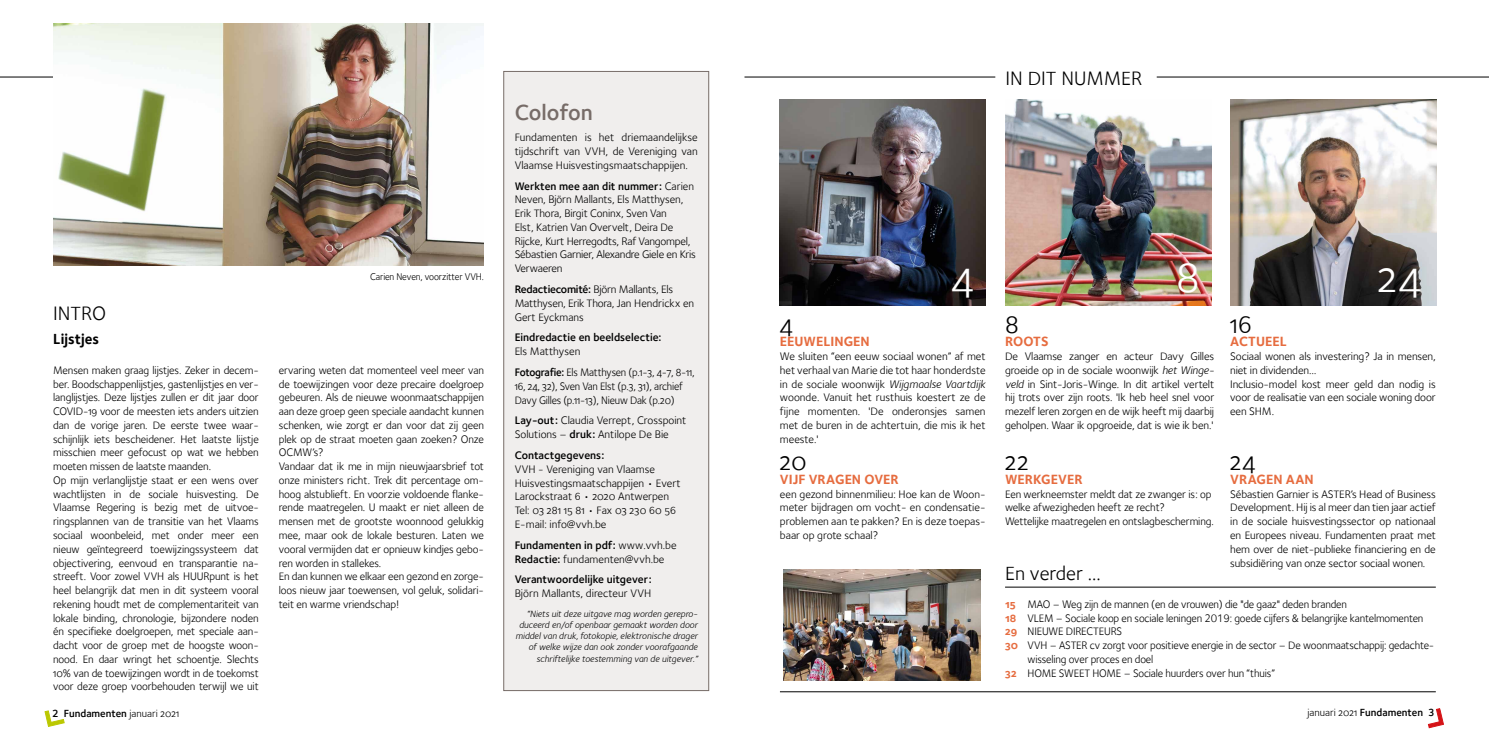
<style>
.page{position:relative;width:1489px;height:745px;background:#fff}
.page>*{position:absolute;margin:0;border:0;box-sizing:border-box;transform-origin:0 0}
.t1{font:45px "Foundry Sterling Book OSF";color:#fff}
.t2{font:26.25px "Foundry Sterling Book OSF";letter-spacing:.02em;color:#000}
.t3{font:600 22.5px "Foundry Sterling";color:#776c68}
.t4{font:20px "Foundry Sterling Book OSF";color:#000}
.t5{font:700 15px "Foundry Sterling";color:#000;scale:.96 1}
.t6{font:700 13.75px "Foundry Sterling";color:#e66c3f}
.t7{font:11.25px/13.8px "Foundry Sterling Book OSF";letter-spacing:-.01em;color:#000}
.t8{font:11.25px/13.8px "Foundry Sterling";letter-spacing:-.015em;color:#000}
.t9{font:600 11.25px "Foundry Sterling";color:#000}
.t10{font:11.25px/13.8px "Foundry Sterling Book OSF";letter-spacing:-.01em;color:#000;scale:.95 1}
.t11{font:600 10.62px "Foundry Sterling";color:#000}
.t12{font:10px "Foundry Sterling Book OSF";letter-spacing:-.015em;color:#000;scale:.95 1}
.t13{font:9.25px/11.1px "Foundry Sterling Book Italic OSFCE";color:#000;text-align:right}
.s1{font-family:"Foundry Sterling Book OSF";font-weight:400}
.s2{font-family:"Foundry Sterling";font-weight:600}
.s3{font-family:"Foundry Sterling Book Italic OSFCE"}
.s4{font-family:"Foundry Sterling Bold OSFCE";color:#e66c3f}
</style>
<div class="page">
<svg style="left:1427px;top:708px;width:17px;height:20px"></svg>
<svg style="left:44px;top:710px;width:21px;height:16px"></svg>
<img style="left:780px;top:99px;width:205px;height:206px">
<img style="left:1005px;top:99px;width:206px;height:206px">
<img style="left:1230px;top:99px;width:205px;height:206px">
<hr style="left:744px;top:77px;width:251px;height:1px;background:#000">
<hr style="left:1156px;top:77px;width:332px;height:1px;background:#000">
<hr style="left:1005px;top:586px;width:430px;height:1px;background:#000">
<div style="left:503px;top:71px;width:205px;height:619px;background:#f0eeed"></div>
<div style="left:503px;top:71px;width:206px;height:619px;border:1px solid #776c68"></div>
<hr style="left:0;top:77px;width:286px;height:1px;background:#000">
<img style="left:53px;top:23px;width:431px;height:242px">
<img style="left:783px;top:569px;width:197px;height:111px">
<hr style="left:780px;top:691px;width:655px;height:1px;background:#000">
<h3 class="t4" style="left:53px;top:302px;width:54px">INTRO</h3>
<h3 class="t5" style="left:53px;top:329px;width:49px">Lijstjes</h3>
<p class="t12" style="left:370px;top:270px;width:121px">Carien Neven, voorzitter VVH.</p>
<p class="t7" style="left:53px;top:363px;width:207px">Mensen maken graag lijstjes. Zeker in decem&shy;ber. Boodschappenlijstjes, gastenlijstjes en ver&shy;langlijstjes. Deze lijstjes zullen er dit jaar door COVID-19 voor de meesten iets anders uitzien dan de vorige jaren. De eerste twee waar&shy;schijnlijk iets bescheidener. Het laatste lijstje misschien meer gefocust op wat we hebben moeten missen de laatste maanden.<br>Op mijn verlanglijstje staat er een wens over wachtlijsten in de sociale huisvesting. De Vlaamse Regering is bezig met de uitvoe&shy;ringsplannen van de transitie van het Vlaams sociaal woonbeleid, met onder meer een nieuw geïntegreerd toewijzingssysteem dat objectivering, eenvoud en transparantie na&shy;streeft. Voor zowel VVH als HUURpunt is het heel belangrijk dat men in dit systeem vooral rekening houdt met de complementariteit van lokale binding, chronologie, bijzondere noden én specifieke doelgroepen, met speciale aan&shy;dacht voor de groep met de hoogste woon&shy;nood. En daar wringt het schoentje. Slechts 10% van de toewijzingen wordt in de toekomst voor deze groep voorbehouden terwijl we uit</p>
<p class="t7" style="left:279px;top:363px;width:206px">ervaring weten dat momenteel veel meer van de toewijzingen voor deze precaire doelgroep gebeuren. Als de nieuwe woonmaatschappijen aan deze groep geen speciale aandacht kunnen schenken, wie zorgt er dan voor dat zij geen plek op de straat moeten gaan zoeken? Onze OCMW’s?<br>Vandaar dat ik me in mijn nieuwjaarsbrief tot onze ministers richt. Trek dit percentage om&shy;hoog alstublieft. En voorzie voldoende flanke&shy;rende maatregelen. U maakt er niet alleen de mensen met de grootste woonnood gelukkig mee, maar ook de lokale besturen. Laten we vooral vermijden dat er opnieuw kindjes gebo&shy;ren worden in stallekes.<br>En dan kunnen we elkaar een gezond en zorge&shy;loos nieuw jaar toewensen, vol geluk, solidari&shy;teit en warme vriendschap!</p>
<h3 class="t3" style="left:514px;top:99px;width:80px">Colofon</h3>
<p class="t7" style="left:514px;top:130px;width:185px;text-align:justify">Fundamenten is het driemaandelijkse tijdschrift van VVH, de Vereniging van Vlaamse Huisvestingsmaatschappijen.</p>
<p class="t9" style="left:514px;top:179px;width:181px">Werkten mee aan dit nummer: <span class="s1">Carien</span></p>
<p class="t7" style="left:514px;top:192px;width:183px">Neven, Björn Mallants, Els Matthysen, Erik Thora, Birgit Coninx, Sven Van<br>Elst, Katrien Van Overvelt, Deira De Rijcke, Kurt Herregodts, Raf Vangompel, Sébastien Garnier, Alexandre Giele en Kris Verwaeren</p>
<p class="t7" style="left:514px;top:282px;width:181px"><span class="s2">Redactiecomité:</span> Björn Mallants, Els<br>Matthysen, Erik Thora, Jan Hendrickx en<br>Gert Eyckmans</p>
<p class="t9" style="left:514px;top:331px;width:148px">Eindredactie en beeldselectie:</p>
<p class="t7" style="left:514px;top:341px;width:181px;line-height:20.9px">Els Matthysen<br><span class="s2">Fotografie:</span> Els Matthysen (p.1-3, 4-7, 8-11,</p>
<p class="t10" style="left:514px;top:379px;width:178px">16, 24, 32), Sven Van Elst (p.3, 31), archief<br>Davy Gilles (p.11-13), Nieuw Dak (p.20)</p>
<p class="t7" style="left:514px;top:413px;width:173px"><span class="s2">Lay-out:</span> Claudia Verrept, Crosspoint<br>Solutions – <span class="s2">druk:</span> Antilope De Bie</p>
<p class="t9" style="left:514px;top:448px;width:91px">Contactgegevens:</p>
<p class="t7" style="left:514px;top:462px;width:167px">VVH - Vereniging van Vlaamse<br>Huisvestingsmaatschappijen • Evert<br>Larockstraat 6 • 2020 Antwerpen<br>Tel: 03 281 15 81 • Fax 03 230 60 56<br>E-mail: info@vvh.be</p>
<p class="t9" style="left:514px;top:538px;width:163px">Fundamenten in pdf: <span class="s1">www.vvh.be</span></p>
<p class="t7" style="left:514px;top:551px;width:151px"><span class="s2">Redactie:</span> fundamenten@vvh.be</p>
<p class="t9" style="left:514px;top:572px;width:139px">Verantwoordelijke uitgever:</p>
<p class="t7" style="left:514px;top:586px;width:138px">Björn Mallants, directeur VVH</p>
<p class="t13" style="left:515px;top:607px;width:184px">“Niets uit deze uitgave mag worden gerepro&shy;duceerd en/of openbaar gemaakt worden door middel van druk, fotokopie, elektronische drager of welke wijze dan ook zonder voorafgaande schriftelijke toestemming van de uitgever.”</p>
<h3 class="t4" style="left:1005px;top:66px;width:138px">IN DIT NUMMER</h3>
<h1 class="t1" style="left:951px;top:250px;width:23px">4</h1>
<h2 class="t2" style="left:780px;top:308px;width:14px">4</h2>
<p class="t6" style="left:780px;top:333px;width:91px">EEUWELINGEN</p>
<p class="t7" style="left:780px;top:349px;width:207px;text-align:justify">We sluiten “een eeuw sociaal wonen” af met het verhaal van Marie die tot haar honderdste in de sociale woonwijk <span class="s3">Wijgmaalse Vaartdijk </span>woonde. Vanuit het rusthuis koestert ze de fijne momenten. 'De onderonsjes samen met de buren in de achtertuin, die mis ik het meeste.'</p>
<h2 class="t2" style="left:780px;top:446px;width:28px">20</h2>
<p class="t6" style="left:780px;top:471px;width:120px">VIJF VRAGEN OVER</p>
<p class="t7" style="left:780px;top:486px;width:207px;text-align:justify">een gezond binnenmilieu: Hoe kan de Woon&shy;meter bijdragen om vocht- en condensatie&shy;problemen aan te pakken? En is deze toepas&shy;baar op grote schaal?</p>
<h1 class="t1" style="left:1175px;top:250px;width:25px">8</h1>
<h1 class="t1" style="left:1377px;top:250px;width:44px">24</h1>
<h2 class="t2" style="left:1005px;top:308px;width:15px">8</h2>
<p class="t6" style="left:1005px;top:333px;width:45px">ROOTS</p>
<p class="t7" style="left:1005px;top:349px;width:211px;text-align:justify">De Vlaamse zanger en acteur Davy Gilles groeide op in de sociale woonwijk <span class="s3">het Winge&shy;veld</span> in Sint-Joris-Winge. In dit artikel vertelt hij trots over zijn roots. 'Ik heb heel snel voor mezelf leren zorgen en de wijk heeft mij daarbij geholpen. Waar ik opgroeide, dat is wie ik ben.'</p>
<h2 class="t2" style="left:1005px;top:446px;width:25px">22</h2>
<p class="t6" style="left:1005px;top:471px;width:79px">WERKGEVER</p>
<p class="t8" style="left:1005px;top:486px;width:210px">Een werkneemster meldt dat ze zwanger is: op welke afwezigheden heeft ze recht?<br>Wettelijke maatregelen en ontslagbescherming.</p>
<h2 class="t2" style="left:1230px;top:308px;width:23px">16</h2>
<p class="t6" style="left:1230px;top:333px;width:58px">ACTUEEL</p>
<p class="t7" style="left:1230px;top:349px;width:207px">Sociaal wonen als investering? Ja in mensen, niet in dividenden…<br>Inclusio-model kost meer geld dan nodig is voor de realisatie van een sociale woning door een SHM.</p>
<h2 class="t2" style="left:1230px;top:446px;width:27px">24</h2>
<p class="t6" style="left:1230px;top:471px;width:85px">VRAGEN AAN</p>
<p class="t7" style="left:1230px;top:486px;width:207px;text-align:justify">Sébastien Garnier is ASTER’s Head of Business Development. Hij is al meer dan tien jaar actief in de sociale huisvestingssector op nationaal en Europees niveau. Fundamenten praat met hem over de niet-publieke financiering en de subsidiëring van onze sector sociaal wonen.</p>
<h3 class="t4" style="left:1005px;top:561px;width:97px">En verder ...</h3>
<p class="t8" style="left:1005px;top:596px;width:343px"><span class="s4">15</span> MAO – Weg zijn de mannen (en de vrouwen) die "de gaaz" deden branden</p>
<p class="t8" style="left:1005px;top:610px;width:420px"><span class="s4">18</span> VLEM – Sociale koop en sociale leningen 2019: goede cijfers &amp; belangrijke kantelmomenten</p>
<p class="t8" style="left:1005px;top:624px;width:119px"><span class="s4">29</span> NIEUWE DIRECTEURS</p>
<p class="t8" style="left:1005px;top:638px;width:430px"><span class="s4">30</span> VVH – ASTER cv zorgt voor positieve energie in de sector – De woonmaatschappij: gedachte-</p>
<p class="t8" style="left:1027px;top:651px;width:127px">wisseling over proces en doel</p>
<p class="t8" style="left:1005px;top:665px;width:271px"><span class="s4">32</span> HOME SWEET HOME – Sociale huurders over hun “thuis”</p>
<p class="t11" style="left:52px;top:706px;width:129px">2 Fundamenten <span class="s1">januari 2021</span></p>
<p class="t11" style="left:1307px;top:706px;width:129px"><span class="s1">januari 2021</span> Fundamenten 3</p>
</div>
